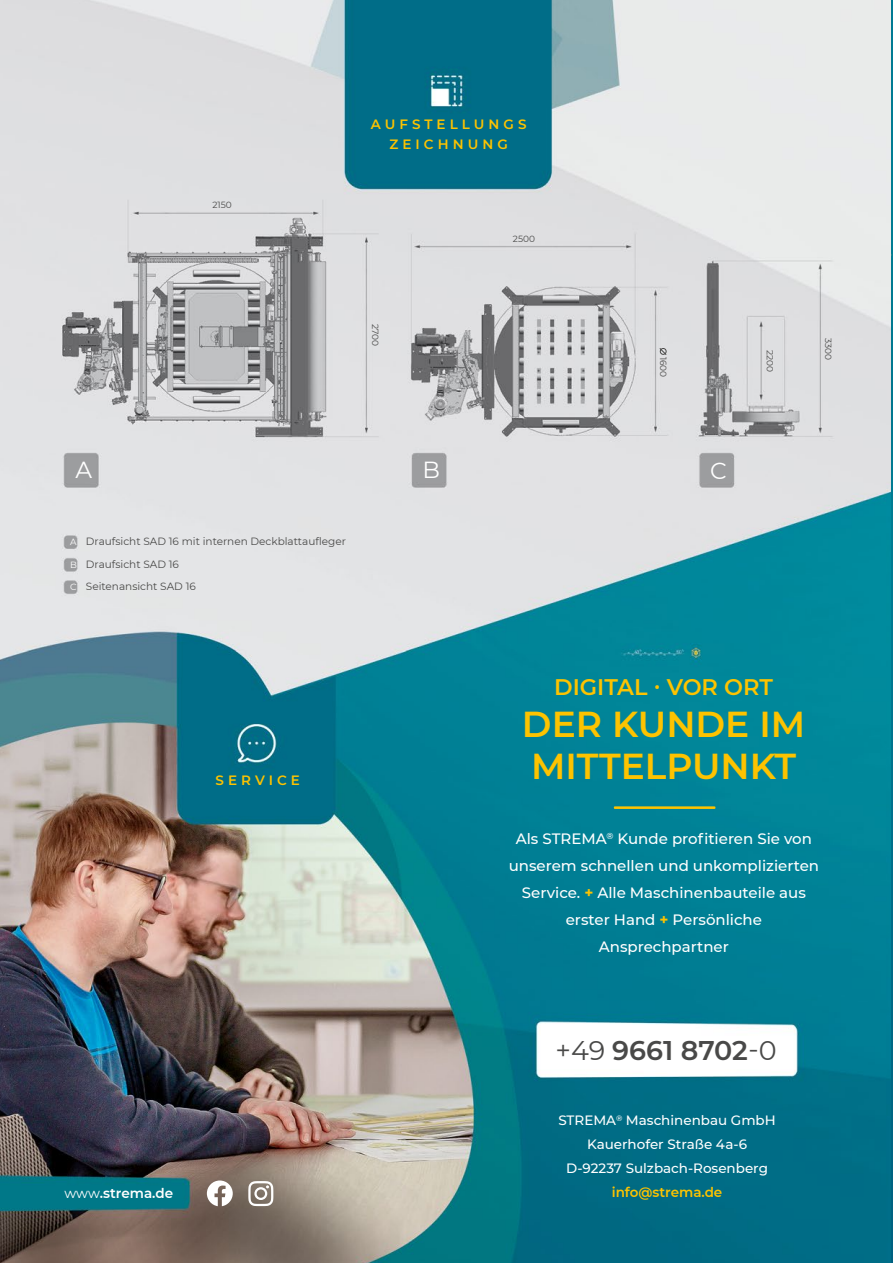
<style>
.page{position:relative;width:893px;height:1263px;background:#fff}
.page>*{position:absolute;margin:0;border:0;box-sizing:border-box;transform-origin:0 0}
.t1{font:600 36px/42px "Montserrat";color:#fdc300}
.t2{font:600 27px "Montserrat";color:#494948}
.t3{font:23.25px "Montserrat";color:#fff}
.t4{font:600 22.5px "Montserrat";color:#fdc300}
.t5{font:500 15px/27px "Montserrat";color:#fff;text-align:center}
.t6{font:500 13.5px/24px "Montserrat";color:#fff;text-align:center}
.t7{font:600 13.5px/19.5px "Montserrat";letter-spacing:.3em;color:#fdc300;text-align:center}
.t8{font:600 13.5px "Montserrat";color:#fdc300}
.t9{font:600 13.5px "Montserrat";color:#fff}
.t10{font:10.5px/22.5px "Montserrat";color:#494948}
.t11{font:9px "Montserrat";color:#494948}
.t12{font:9px "Montserrat";color:#fff}
.s1{font-weight:700;color:#fdc300}
.s2{font-weight:400}
</style>
<div class="page">
<img style="left:0;top:0;width:893px;height:1263px">
<div style="left:614px;top:806px;width:101px;height:3px;border:2px solid #fdc300"></div>
<svg style="left:659px;top:348px;width:8px;height:7px"></svg>
<svg style="left:207px;top:1180px;width:26px;height:26px"></svg>
<svg style="left:248px;top:1181px;width:25px;height:25px"></svg>
<p class="t11" style="left:212px;top:199px;width:21px">2150</p>
<p class="t7" style="left:371px;top:114px;width:157px">AUFSTELLUNGS<br>ZEICHNUNG</p>
<p class="t11" style="left:382px;top:324px;width:24px;rotate:90deg">2700</p>
<p class="t11" style="left:513px;top:232px;width:24px">2500</p>
<p class="t11" style="left:670px;top:357px;width:22px;rotate:90deg">1600</p>
<h3 class="t3" style="left:75px;top:454px;width:18px">A</h3>
<h3 class="t3" style="left:422px;top:454px;width:19px">B</h3>
<h3 class="t3" style="left:710px;top:454px;width:18px">C</h3>
<p class="t12" style="left:70px;top:536px;width:8px">A</p>
<p class="t12" style="left:70px;top:558px;width:8px">B</p>
<p class="t12" style="left:70px;top:581px;width:8px">C</p>
<p class="t10" style="left:86px;top:530px;width:262px">Draufsicht SAD 16 mit internen Deckblattaufleger<br>Draufsicht SAD 16<br>Seitenansicht SAD 16</p>
<p class="t11" style="left:776px;top:350px;width:24px;rotate:90deg">2200</p>
<p class="t11" style="left:835px;top:338px;width:24px;rotate:90deg">3300</p>
<p class="t7" style="left:215px;top:770px;width:86px">SERVICE</p>
<h3 class="t4" style="left:554px;top:671px;width:220px">DIGITAL · VOR ORT</h3>
<h1 class="t1" style="left:522px;top:701px;width:285px">DER KUNDE IM<br>MITTELPUNKT</h1>
<p class="t5" style="left:509px;top:824px;width:312px">Als STREMA<sup>®</sup> Kunde profitieren Sie von unserem schnellen und unkomplizierten<br>Service. <span class="s1">+</span> Alle Maschinenbauteile aus erster Hand <span class="s1">+</span> Persönliche<br>Ansprechpartner</p>
<h2 class="t2" style="left:555px;top:1031px;width:223px"><span class="s2">+49</span> 9661 8702<span class="s2">-0</span></h2>
<p class="t6" style="left:558px;top:1108px;width:219px">STREMA<sup>®</sup> Maschinenbau GmbH<br>Kauerhofer Straße 4a-6<br>D-92237 Sulzbach-Rosenberg</p>
<p class="t9" style="left:65px;top:1184px;width:110px"><span class="s2">www</span>.strema.de</p>
<p class="t8" style="left:612px;top:1183px;width:112px">info@strema.de</p>
</div>
